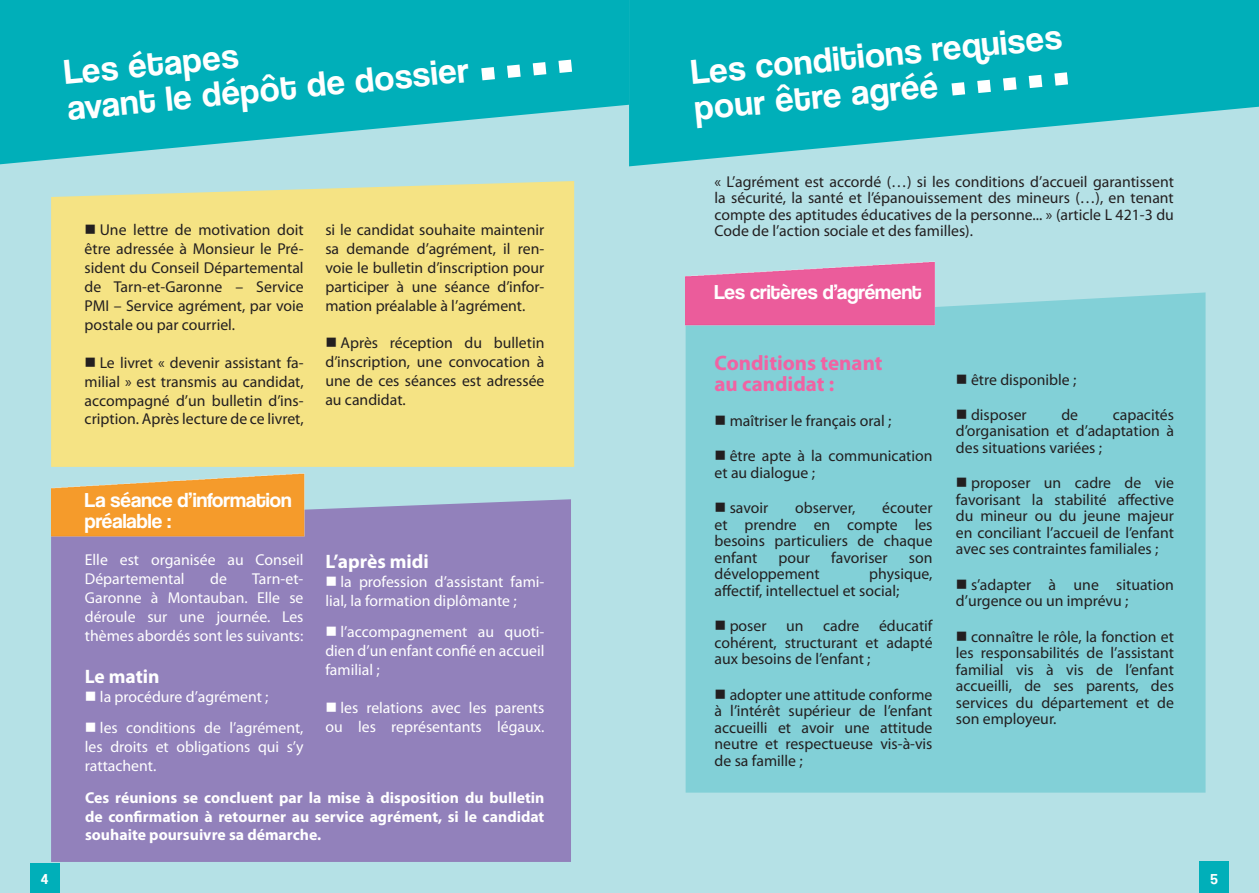
<style>
.page{position:relative;width:1259px;height:893px;background:#b5e1e6}
.page>*{position:absolute;margin:0;border:0;box-sizing:border-box;transform-origin:0 0}
.t1{font:90px "Coolvetica Rg";color:#fff}
.t2{font:36px "Coolvetica Rg";color:#fff}
.t3{font:21px/21px "Coolvetica Rg";color:#fff}
.t4{font:700 21px "Myriad Pro";color:#f063a3}
.t5{font:700 19.5px "Myriad Pro";color:#fff}
.t6{font:15.75px/16.5px "Myriad Pro";color:#231f20;text-align:justify}
.t7{font:15.75px/18.9px "Myriad Pro";color:#fff}
.t8{font:700 15.75px/18.9px "Myriad Pro";color:#fff;text-align:justify}
.t9{font:15px "Coolvetica Rg";color:#fff}
</style>
<div class="page">
<div style="left:51px;top:181px;width:523px;height:286px;background:#f5e384"></div>
<svg style="left:0;top:0;width:629px;height:164px;fill:#00afb9"></svg>
<div style="left:51px;top:499px;width:520px;height:363px;background:#9281bb"></div>
<img style="left:51px;top:454px;width:296px;height:124px">
<div style="left:30px;top:863px;width:30px;height:30px;background:#00afb9"></div>
<svg style="left:629px;top:0;width:630px;height:166px;fill:#00afb9"></svg>
<div style="left:685px;top:292px;width:520px;height:501px;background:#82d0d7"></div>
<img style="left:685px;top:261px;width:259px;height:75px">
<div style="left:1199px;top:862px;width:30px;height:31px;background:#00afb9"></div>
<p class="t2" style="left:62px;top:52px;width:176px;rotate:-6deg">Les étapes</p>
<p class="t2" style="left:66px;top:89px;width:404px;rotate:-6deg">avant le dépôt de dossier</p>
<p class="t1" style="left:473px;top:-2px;width:96px;rotate:-5deg">....</p>
<p class="t9" style="left:41px;top:870px;width:9px">4</p>
<p class="t6" style="left:85px;top:220px;width:221px;line-height:18.9px">■ Une lettre de motivation doit être adressée à Monsieur le Pré&shy;sident du Conseil Départemental de Tarn-et-Garonne – Service PMI – Service agrément, par voie postale ou par courriel.</p>
<p class="t6" style="left:85px;top:353px;width:221px;line-height:18.9px">■ Le livret « devenir assistant fa&shy;milial » est transmis au candidat, accompagné d’un bulletin d’ins&shy;cription. Après lecture de ce livret,</p>
<p class="t6" style="left:325px;top:220px;width:220px;line-height:18.9px">si le candidat souhaite maintenir sa demande d’agrément, il ren&shy;voie le bulletin d’inscription pour participer à une séance d’infor&shy;mation préalable à l’agrément.</p>
<p class="t6" style="left:325px;top:333px;width:221px;line-height:18.9px">■ Après réception du bulletin d’inscription, une convocation à une de ces séances est adressée au candidat.</p>
<p class="t3" style="left:85px;top:489px;width:208px">La séance d’information préalable :</p>
<p class="t7" style="left:85px;top:550px;width:220px">Elle est organisée au Conseil</p>
<p class="t7" style="left:85px;top:569px;width:101px">Départemental</p>
<p class="t7" style="left:210px;top:569px;width:18px">de</p>
<p class="t7" style="left:252px;top:569px;width:53px">Tarn-et-</p>
<p class="t7" style="left:85px;top:588px;width:220px">Garonne à Montauban. Elle se</p>
<p class="t7" style="left:85px;top:607px;width:220px">déroule sur une journée. Les thèmes abordés sont les suivants:</p>
<p class="t5" style="left:85px;top:664px;width:76px">Le matin</p>
<p class="t7" style="left:85px;top:687px;width:185px">■ la procédure d’agrément ;</p>
<p class="t7" style="left:85px;top:718px;width:220px;text-align:justify">■ les conditions de l’agrément, les droits et obligations qui s’y rattachent.</p>
<p class="t5" style="left:325px;top:549px;width:105px">L’après midi</p>
<p class="t7" style="left:325px;top:572px;width:220px">■ la profession d’assistant fami&shy;lial, la formation diplômante ;</p>
<p class="t7" style="left:325px;top:622px;width:220px;text-align:justify">■ l’accompagnement au quoti&shy;dien d’un enfant confié en accueil familial ;</p>
<p class="t7" style="left:325px;top:698px;width:220px">■ les relations avec les parents ou les représentants légaux.</p>
<p class="t8" style="left:85px;top:787px;width:461px">Ces réunions se concluent par la mise à disposition du bulletin de confirmation à retourner au service agrément, si le candidat souhaite poursuivre sa démarche.</p>
<p class="t2" style="left:689px;top:53px;width:373px;rotate:-6deg">Les conditions requises</p>
<p class="t2" style="left:692px;top:88px;width:245px;rotate:-6deg">pour être agréé</p>
<p class="t1" style="left:943px;top:13px;width:122px;rotate:-5deg">.....</p>
<p class="t6" style="left:714px;top:173px;width:461px">« L’agrément est accordé (…) si les conditions d’accueil garantissent la sécurité, la santé et l’épanouissement des mineurs (…), en tenant compte des aptitudes éducatives de la personne... » (article L 421-3 du Code de l’action sociale et des familles).</p>
<p class="t3" style="left:714px;top:282px;width:209px">Les critères d’agrément</p>
<p class="t4" style="left:714px;top:349px;width:169px">Conditions tenant</p>
<p class="t4" style="left:714px;top:370px;width:121px">au candidat :</p>
<p class="t6" style="left:714px;top:412px;width:178px">■ maîtriser le français oral ;</p>
<p class="t6" style="left:714px;top:448px;width:219px">■ être apte à la communication et au dialogue ;</p>
<p class="t6" style="left:714px;top:499px;width:55px">■ savoir</p>
<p class="t6" style="left:795px;top:499px;width:62px">observer,</p>
<p class="t6" style="left:714px;top:499px;width:219px;text-indent:168px">écouter et prendre en compte les besoins particuliers de chaque enfant</p>
<p class="t6" style="left:778px;top:549px;width:33px">pour</p>
<p class="t6" style="left:831px;top:549px;width:58px">favoriser</p>
<p class="t6" style="left:909px;top:549px;width:25px">son</p>
<p class="t6" style="left:714px;top:565px;width:107px">développement</p>
<p class="t6" style="left:714px;top:565px;width:219px;text-indent:155px">physique, affectif, intellectuel et social;</p>
<p class="t6" style="left:714px;top:617px;width:219px">■ poser un cadre éducatif cohérent, structurant et adapté aux besoins de l’enfant ;</p>
<p class="t6" style="left:714px;top:686px;width:219px">■ adopter une attitude conforme à l’intérêt supérieur de l’enfant accueilli et avoir une attitude neutre et respectueuse vis-à-vis de sa famille ;</p>
<p class="t6" style="left:956px;top:371px;width:122px">■ être disponible ;</p>
<p class="t6" style="left:956px;top:406px;width:72px">■ disposer</p>
<p class="t6" style="left:1061px;top:406px;width:18px">de</p>
<p class="t6" style="left:956px;top:406px;width:219px;text-indent:157px">capacités d’organisation et d’adaptation à des situations variées ;</p>
<p class="t6" style="left:956px;top:474px;width:219px">■ proposer un cadre de vie favorisant la stabilité affective du mineur ou du jeune majeur en conciliant l’accueil de l’enfant avec ses contraintes familiales ;</p>
<p class="t6" style="left:956px;top:576px;width:219px">■ s’adapter à une situation d’urgence ou un imprévu ;</p>
<p class="t6" style="left:956px;top:628px;width:219px">■ connaître le rôle, la fonction et les responsabilités de l’assistant familial vis à vis de l’enfant accueilli, de ses parents, des services du département et de son employeur.</p>
<p class="t9" style="left:1210px;top:870px;width:9px">5</p>
</div>
